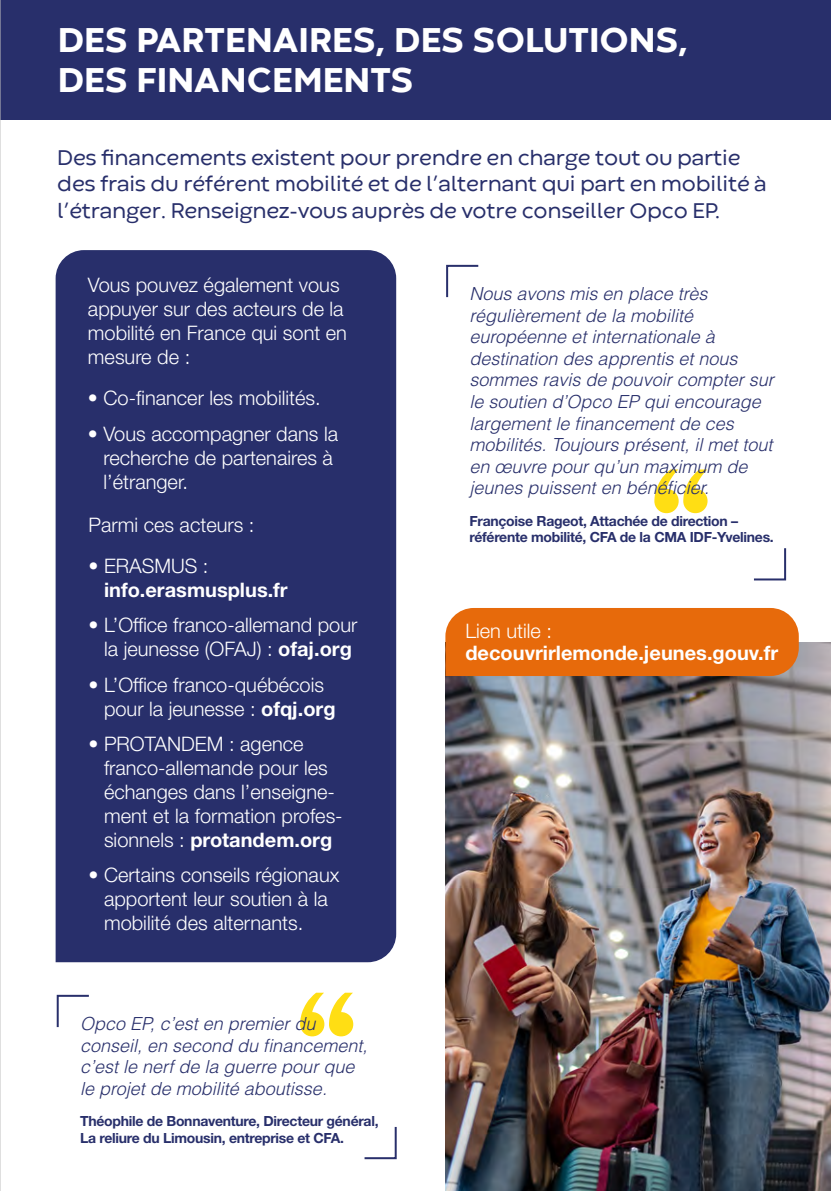
<style>
.page{position:relative;width:831px;height:1191px;background:#fff}
.page>*{position:absolute;margin:0;border:0;box-sizing:border-box;transform-origin:0 0}
.t1{font:800 36px/40px "Codec Warm";color:#fff}
.t2{font:22px/26.4px "Codec Warm";letter-spacing:-.01em;color:#282f6b}
.t3{font:300 20px/24px "Helvetica Neue LT Std";color:#fff}
.t4{font:700 20px "Helvetica Neue LT Std";color:#fff}
.t5{font:italic 300 18px/21.6px "Helvetica LT Std";color:#282f6b}
.t6{font:700 14px/16.8px "Helvetica Neue LT Std";letter-spacing:-.02em;color:#282f6b}
.s1{font-weight:700}
</style>
<div class="page">
<div style="left:0;top:0;width:831px;height:119px;background:#282f6b"></div>
<div style="left:56px;top:250px;width:340px;height:712px;background:#282f6b"></div>
<img style="left:445px;top:642px;width:386px;height:549px">
<div style="left:445px;top:608px;width:353px;height:68px;background:#e76a0b"></div>
<svg style="left:654px;top:469px;width:53px;height:44px"></svg>
<svg style="left:446px;top:264px;width:33px;height:34px"></svg>
<svg style="left:754px;top:548px;width:33px;height:33px"></svg>
<svg style="left:300px;top:992px;width:53px;height:44px"></svg>
<svg style="left:56px;top:994px;width:33px;height:34px"></svg>
<svg style="left:364px;top:1126px;width:33px;height:34px"></svg>
<hr style="left:0;top:0;width:1px;height:1191px;background:#c1c0c0">
<h1 class="t1" style="left:58px;top:22px;width:632px">DES PARTENAIRES, DES SOLUTIONS,<br>DES FINANCEMENTS</h1>
<p class="t2" style="left:57px;top:146px;width:711px">Des financements existent pour prendre en charge tout ou partie des frais du référent mobilité et de l’alternant qui part en mobilité à l’étranger. Renseignez-vous auprès de votre conseiller Opco EP.</p>
<p class="t3" style="left:88px;top:273px;width:260px">Vous pouvez également vous appuyer sur des acteurs de la mobilité en France qui sont en mesure de :</p>
<p class="t3" style="left:88px;top:386px;width:234px">• Co-financer les mobilités.</p>
<p class="t3" style="left:103px;top:421px;width:236px;text-indent:-16px">• Vous accompagner dans la recherche de partenaires à l’étranger.</p>
<p class="t3" style="left:88px;top:512px;width:167px">Parmi ces acteurs :</p>
<p class="t3" style="left:88px;top:553px;width:122px">• ERASMUS :</p>
<p class="t4" style="left:104px;top:577px;width:185px">info.erasmusplus.fr</p>
<p class="t3" style="left:88px;top:613px;width:270px;text-align:center">• L’Office franco-allemand pour la jeunesse (OFAJ) : <span class="s1">ofaj.org</span></p>
<p class="t3" style="left:104px;top:672px;width:233px;text-indent:-16px">• L’Office franco-québécois pour la jeunesse : <span class="s1">ofqj.org</span></p>
<p class="t3" style="left:104px;top:731px;width:240px;text-indent:-16px">• PROTANDEM : agence franco-allemande pour les échanges dans l’enseigne&shy;ment et la formation profes&shy;sionnels : <span class="s1">protandem.org</span></p>
<p class="t3" style="left:104px;top:863px;width:237px;text-indent:-16px">• Certains conseils régionaux apportent leur soutien à la mobilité des alternants.</p>
<p class="t5" style="left:80px;top:1012px;width:289px">Opco EP, c’est en premier du conseil, en second du financement, c’est le nerf de la guerre pour que le projet de mobilité aboutisse.</p>
<p class="t6" style="left:80px;top:1112px;width:300px">Théophile de Bonnaventure, Directeur général,<br>La reliure du Limousin, entreprise et CFA.</p>
<p class="t5" style="left:469px;top:283px;width:306px">Nous avons mis en place très régulièrement de la mobilité européenne et internationale à destination des apprentis et nous sommes ravis de pouvoir compter sur le soutien d’Opco EP qui encourage largement le financement de ces mobilités. Toujours présent, il met tout en œuvre pour qu’un maximum de jeunes puissent en bénéficier.</p>
<p class="t6" style="left:469px;top:512px;width:306px">Françoise Rageot, Attachée de direction – référente mobilité, CFA de la CMA IDF-Yvelines.</p>
<p class="t3" style="left:465px;top:618px;width:88px">Lien utile :</p>
<p class="t4" style="left:465px;top:640px;width:314px">decouvrirlemonde.jeunes.gouv.fr</p>
</div>
